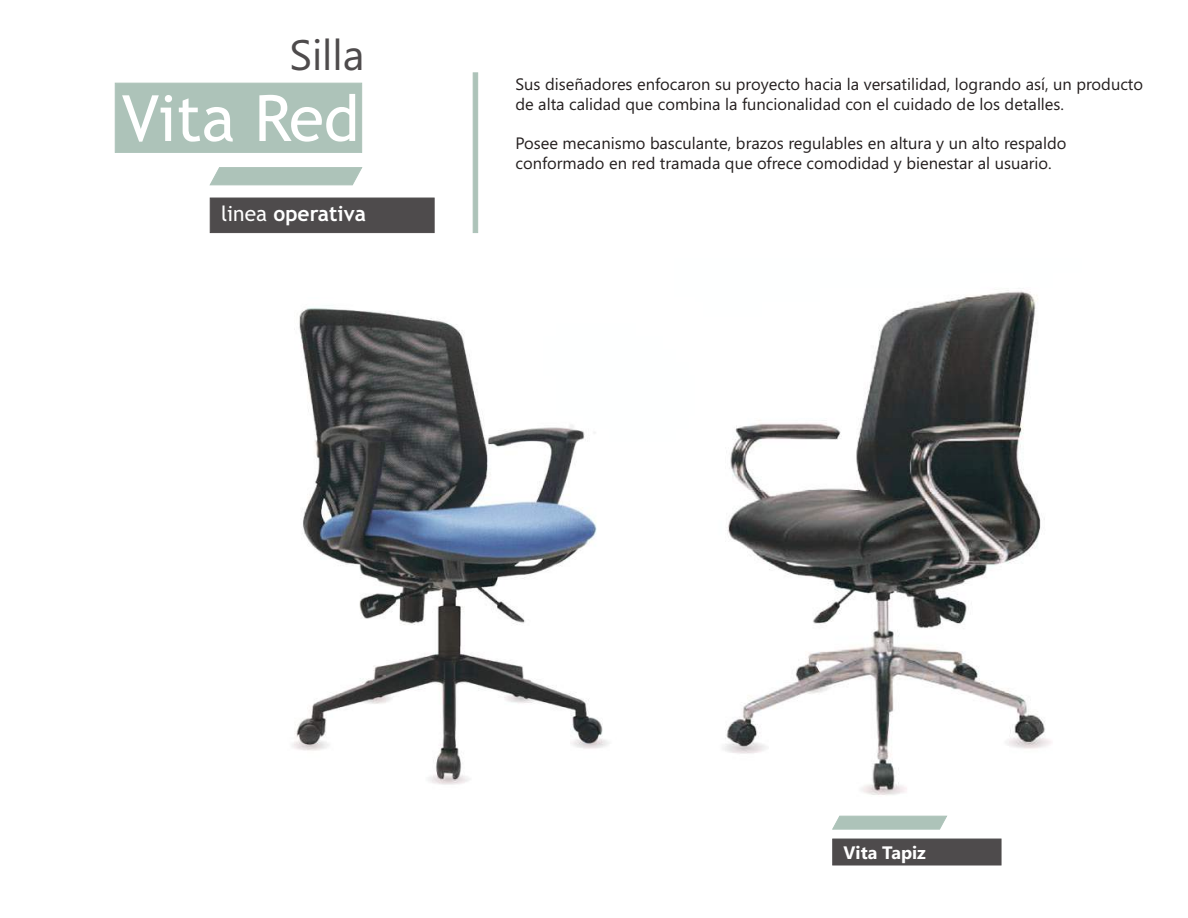
<style>
.page{position:relative;width:1188px;height:918px;background:#fff}
.page>*{position:absolute;margin:0;border:0;box-sizing:border-box;transform-origin:0 0}
.t1{font:63.9px "Trebuchet MS";color:#fff}
.t2{font:42.6px "Segoe UI";color:#4e4b4c}
.t3{font:700 21px "Trebuchet MS";color:#fff}
.t4{font:700 18px "Segoe UI";color:#fff}
.t5{font:16.5px/19.8px "Segoe UI";color:#241f1f}
.s1{font-weight:400}
</style>
<div class="page">
<div style="left:115px;top:83px;width:247px;height:70px;background:#adc3b9"></div>
<div style="left:210px;top:167px;width:152px;height:18px;background:#adc3b9"></div>
<div style="left:210px;top:198px;width:224px;height:35px;background:#4e4b4c"></div>
<div style="left:473px;top:73px;width:5px;height:160px;background:#adc3b9"></div>
<img style="left:723px;top:290px;width:328px;height:505px">
<svg style="left:832px;top:816px;width:115px;height:13px"></svg>
<div style="left:833px;top:839px;width:168px;height:26px;background:#4e4b4c"></div>
<img style="left:292px;top:308px;width:317px;height:477px">
<h2 class="t2" style="left:289px;top:39px;width:77px">Silla</h2>
<h1 class="t1" style="left:122px;top:94px;width:239px">Vita Red</h1>
<p class="t3" style="left:221px;top:205px;width:147px"><span class="s1">linea</span> operativa</p>
<p class="t5" style="left:515px;top:76px;width:629px">Sus diseñadores enfocaron su proyecto hacia la versatilidad, logrando así, un producto de alta calidad que combina la funcionalidad con el cuidado de los detalles.</p>
<p class="t5" style="left:515px;top:135px;width:552px">Posee mecanismo basculante, brazos regulables en altura y un alto respaldo conformado en red tramada que ofrece comodidad y bienestar al usuario.</p>
<p class="t4" style="left:844px;top:845px;width:84px">Vita Tapiz</p>
</div>
